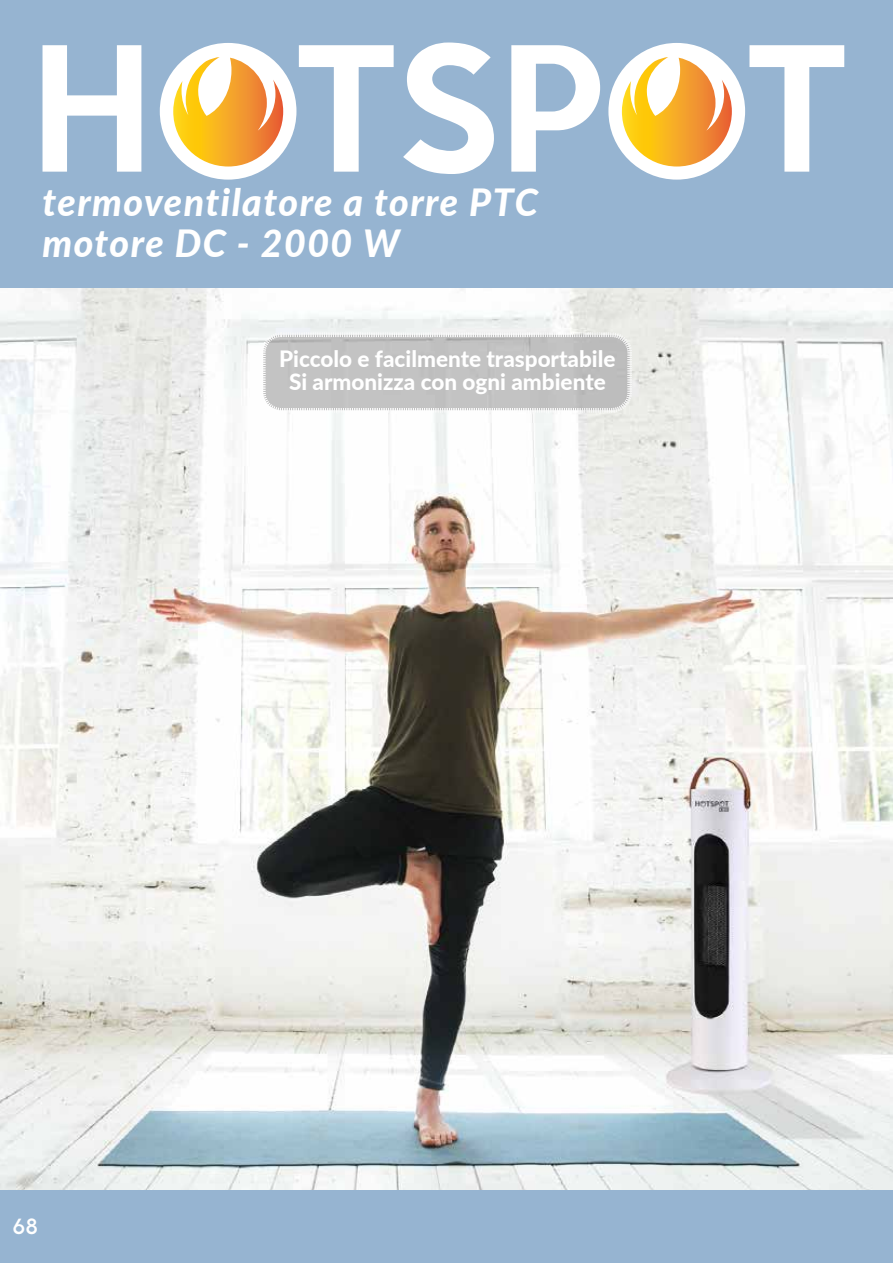
<style>
.page{position:relative;width:893px;height:1263px;background:#fff}
.page>*{position:absolute;margin:0;border:0;box-sizing:border-box;transform-origin:0 0}
.t1{font:italic 800 37.5px/40.5px "Lato";letter-spacing:.04em;color:#fff}
.t2{font:800 22.5px/22.5px "Lato";color:#fff;text-align:center}
.t3{font:19.5px "LEMONMILK";color:#fff}
</style>
<div class="page">
<img style="left:0;top:287px;width:893px;height:904px">
<div style="left:0;top:1191px;width:893px;height:72px;background:#96b4d1"></div>
<div style="left:0;top:0;width:893px;height:287px;background:#96b4d1"></div>
<img style="left:387px;top:335px;width:97px;height:2px">
<img style="left:484px;top:333px;width:127px;height:4px">
<svg style="left:42px;top:45px;width:99px;height:127px"></svg>
<svg style="left:160px;top:43px;width:234px;height:137px"></svg>
<svg style="left:403px;top:43px;width:91px;height:131px"></svg>
<svg style="left:511px;top:45px;width:89px;height:127px"></svg>
<svg style="left:608px;top:43px;width:236px;height:137px"></svg>
<h1 class="t1" style="left:43px;top:181px;width:497px">termoventilatore a torre PTC motore DC - 2000 W</h1>
<p class="t2" style="left:279px;top:347px;width:338px">Piccolo e facilmente trasportabile<br>Si armonizza con ogni ambiente</p>
<p class="t3" style="left:13px;top:1213px;width:27px">68</p>
</div>
